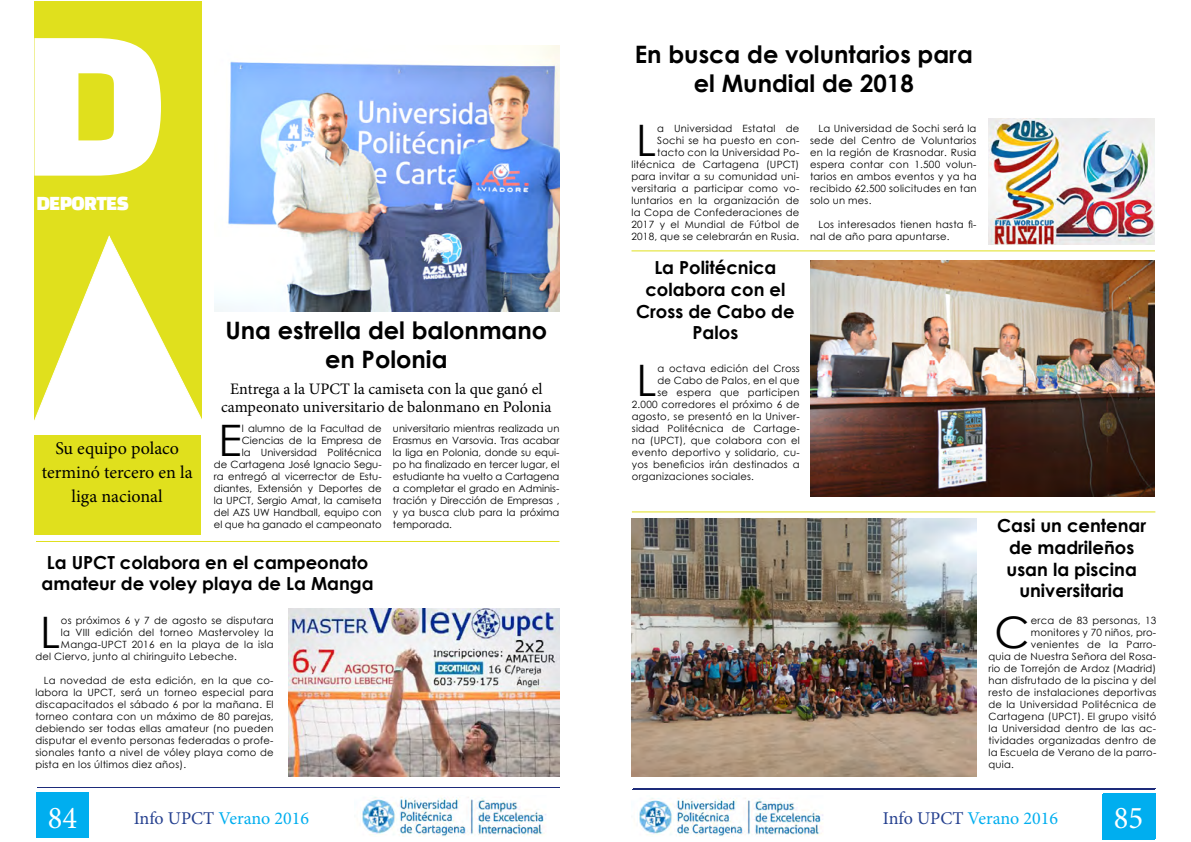
<style>
.page{position:relative;width:1191px;height:842px;background:#fff}
.page>*{position:absolute;margin:0;border:0;box-sizing:border-box;transform-origin:0 0}
.t1{font:220px "Changa One";color:#fff}
.t2{font:43.4px "Century Gothic";color:#000}
.t3{font:31.8px "Minion Pro";color:#fff;scale:.96 1}
.t4{font:700 24px/28.8px "Century Gothic";color:#000;text-align:center}
.t5{font:21px "Changa One";letter-spacing:-.03em;color:#fff}
.t6{font:700 18px/21.6px "Century Gothic";color:#000;text-align:center}
.t7{font:18px/24px "Minion Pro";color:#000;text-align:center}
.t8{font:18px "Minion Pro";color:#00aeef}
.t9{font:16px/18px "Minion Pro";color:#000;text-align:center}
.t10{font:10px/12px "Century Gothic";letter-spacing:.02em;color:#000;text-align:justify}
.t11{font:10px/12px "Century Gothic";color:#000;text-align:right}
.s1{color:#25408f}
</style>
<div class="page">
<div style="left:37px;top:793px;width:52px;height:45px;background:#00aeef"></div>
<div style="left:1103px;top:793px;width:52px;height:46px;background:#00aeef"></div>
<hr style="left:37px;top:787px;width:522px;height:1px;background:#1d2b7a">
<hr style="left:633px;top:788px;width:522px;height:1px;background:#1d2b7a">
<img style="left:362px;top:797px;width:184px;height:39px">
<div style="left:1102px;top:794px;width:52px;height:45px;background:#00aeef"></div>
<hr style="left:632px;top:789px;width:522px;height:1px;background:#1d2b7a">
<img style="left:639px;top:798px;width:184px;height:38px">
<div style="left:35px;top:2px;width:167px;height:419px;background:#e0e01d"></div>
<svg style="left:34px;top:234px;width:168px;height:187px"></svg>
<img style="left:214px;top:45px;width:345px;height:267px">
<hr style="left:36px;top:541px;width:523px;height:1px;background:#e0e01d">
<img style="left:289px;top:608px;width:270px;height:169px">
<img style="left:988px;top:118px;width:167px;height:127px">
<hr style="left:631px;top:250px;width:524px;height:1px;background:#e0e01d">
<img style="left:631px;top:519px;width:345px;height:258px">
<hr style="left:632px;top:511px;width:523px;height:1px;background:#e0e01d">
<img style="left:810px;top:261px;width:345px;height:236px">
<div style="left:34px;top:435px;width:166px;height:99px;background:#e0e01d"></div>
<h1 class="t1" style="left:23px;top:-18px;width:143px">D</h1>
<h3 class="t5" style="left:36px;top:192px;width:94px">DEPORTES</h3>
<h3 class="t4" style="left:225px;top:315px;width:323px">Una estrella del balonmano en Polonia</h3>
<h3 class="t9" style="left:221px;top:380px;width:332px">Entrega a la UPCT la camiseta con la que ganó el campeonato universitario de balonmano en Polonia</h3>
<p class="t10" style="left:393px;top:422px;width:168px">universitario mientras realizada un Erasmus en Varsovia. Tras acabar la liga en Polonia, donde su equi&shy;po ha finalizado en tercer lugar, el estudiante ha vuelto a Cartagena a completar el grado en Adminis&shy;tración y Dirección de Empresas , y ya busca club para la próxima temporada.</p>
<h3 class="t6" style="left:42px;top:550px;width:333px;text-align:left">La UPCT colabora en el campeonato amateur de voley playa de La Manga</h3>
<h2 class="t2" style="left:40px;top:602px;width:22px">L</h2>
<p class="t10" style="left:61px;top:614px;width:214px">os próximos 6 y 7 de agosto se disputara</p>
<p class="t11" style="left:214px;top:422px;width:169px">l alumno de la Facultad de<br>Ciencias de la Empresa de<br>la Universidad Politécnica<br>de Cartagena José Ignacio Segu&shy;ra entregó al vicerrector de Estu&shy;diantes, Extensión y Deportes de la UPCT, Sergio Amat, la camiseta del AZS UW Handball, equipo con el que ha ganado el campeonato</p>
<h2 class="t2" style="left:218px;top:410px;width:25px">E</h2>
<h3 class="t7" style="left:42px;top:437px;width:152px">Su equipo polaco terminó tercero en la liga nacional</h3>
<p class="t10" style="left:61px;top:626px;width:214px">la VIII edición del torneo Mastervoley la</p>
<p class="t10" style="left:61px;top:638px;width:214px">Manga-UPCT 2016 en la playa de la isla</p>
<p class="t10" style="left:35px;top:650px;width:203px">del Ciervo, junto al chiringuito Lebeche.</p>
<p class="t10" style="left:35px;top:674px;width:240px;text-indent:8px">La novedad de esta edición, en la que co&shy;labora la UPCT, será un torneo especial para discapacitados el sábado 6 por la mañana. El torneo contara con un máximo de 80 parejas, debiendo ser todas ellas amateur (no pueden disputar el evento personas federadas o profe&shy;sionales tanto a nivel de vóley playa como de pista en los últimos diez años).</p>
<h3 class="t4" style="left:635px;top:39px;width:339px">En busca de voluntarios para el Mundial de 2018</h3>
<h2 class="t2" style="left:636px;top:110px;width:22px">L</h2>
<p class="t10" style="left:631px;top:122px;width:169px;text-align:right">a Universidad Estatal de<br>Sochi se ha puesto en con&shy;tacto con la Universidad Po&shy;litécnica de Cartagena (UPCT) para invitar a su comunidad uni&shy;versitaria a participar como vo&shy;luntarios en la organización de la Copa de Confederaciones de<br>2017 y el Mundial de Fútbol de<br>2018, que se celebrarán en Rusia.</p>
<p class="t10" style="left:810px;top:122px;width:168px;text-indent:8px">La Universidad de Sochi será la sede del Centro de Voluntarios en la región de Krasnodar. Rusia espera contar con 1.500 volun&shy;tarios en ambos eventos y ya ha recibido 62.500 solicitudes en tan solo un mes.</p>
<p class="t10" style="left:810px;top:218px;width:168px;text-indent:8px">Los interesados tienen hasta fi&shy;nal de año para apuntarse.</p>
<h3 class="t6" style="left:636px;top:256px;width:160px">La Politécnica colabora con el<br>Cross de Cabo de<br>Palos</h3>
<h2 class="t2" style="left:636px;top:350px;width:22px">L</h2>
<p class="t10" style="left:657px;top:362px;width:144px">a octava edición del Cross</p>
<p class="t10" style="left:657px;top:374px;width:144px">de Cabo de Palos, en el que</p>
<p class="t10" style="left:657px;top:386px;width:144px">se espera que participen</p>
<p class="t10" style="left:632px;top:398px;width:169px">2.000 corredores el próximo 6 de</p>
<p class="t10" style="left:632px;top:410px;width:169px">agosto, se presentó en la Univer-</p>
<p class="t10" style="left:632px;top:422px;width:169px">sidad Politécnica de Cartage-</p>
<p class="t10" style="left:632px;top:434px;width:169px">na (UPCT), que colabora con el</p>
<p class="t10" style="left:632px;top:446px;width:169px">evento deportivo y solidario, cu-</p>
<p class="t10" style="left:632px;top:458px;width:169px">yos beneficios irán destinados a</p>
<p class="t10" style="left:632px;top:470px;width:124px">organizaciones sociales.</p>
<h3 class="t6" style="left:997px;top:514px;width:151px">Casi un centenar de madrileños usan la piscina universitaria</h3>
<h2 class="t2" style="left:994px;top:602px;width:37px">C</h2>
<p class="t10" style="left:1030px;top:614px;width:127px">erca de 83 personas, 13</p>
<p class="t10" style="left:1030px;top:626px;width:127px">monitores y 70 niños, pro-</p>
<p class="t10" style="left:1030px;top:638px;width:127px">venientes de la Parro-</p>
<p class="t10" style="left:988px;top:650px;width:169px">quia de Nuestra Señora del Rosa-</p>
<p class="t10" style="left:988px;top:662px;width:169px">rio de Torrejón de Ardoz (Madrid)</p>
<p class="t10" style="left:988px;top:674px;width:169px">han disfrutado de la piscina y del</p>
<p class="t10" style="left:988px;top:686px;width:169px">resto de instalaciones deportivas</p>
<p class="t10" style="left:988px;top:698px;width:169px">de la Universidad Politécnica de</p>
<p class="t10" style="left:988px;top:710px;width:169px">Cartagena (UPCT). El grupo visitó</p>
<p class="t10" style="left:988px;top:722px;width:169px">la Universidad dentro de las ac-</p>
<p class="t10" style="left:988px;top:734px;width:169px">tividades organizadas dentro de</p>
<p class="t10" style="left:988px;top:746px;width:169px">la Escuela de Verano de la parro-</p>
<p class="t10" style="left:988px;top:758px;width:27px">quia.</p>
<h3 class="t3" style="left:48px;top:797px;width:32px">84</h3>
<h3 class="t3" style="left:1122px;top:797px;width:17px">3</h3>
<h3 class="t8" style="left:134px;top:806px;width:177px"><span class="s1">Info UPCT</span> Verano 2016</h3>
<h3 class="t8" style="left:883px;top:806px;width:177px"><span class="s1">Info UPCT</span> Verano 2016</h3>
<h3 class="t3" style="left:1113px;top:797px;width:32px">85</h3>
</div>
